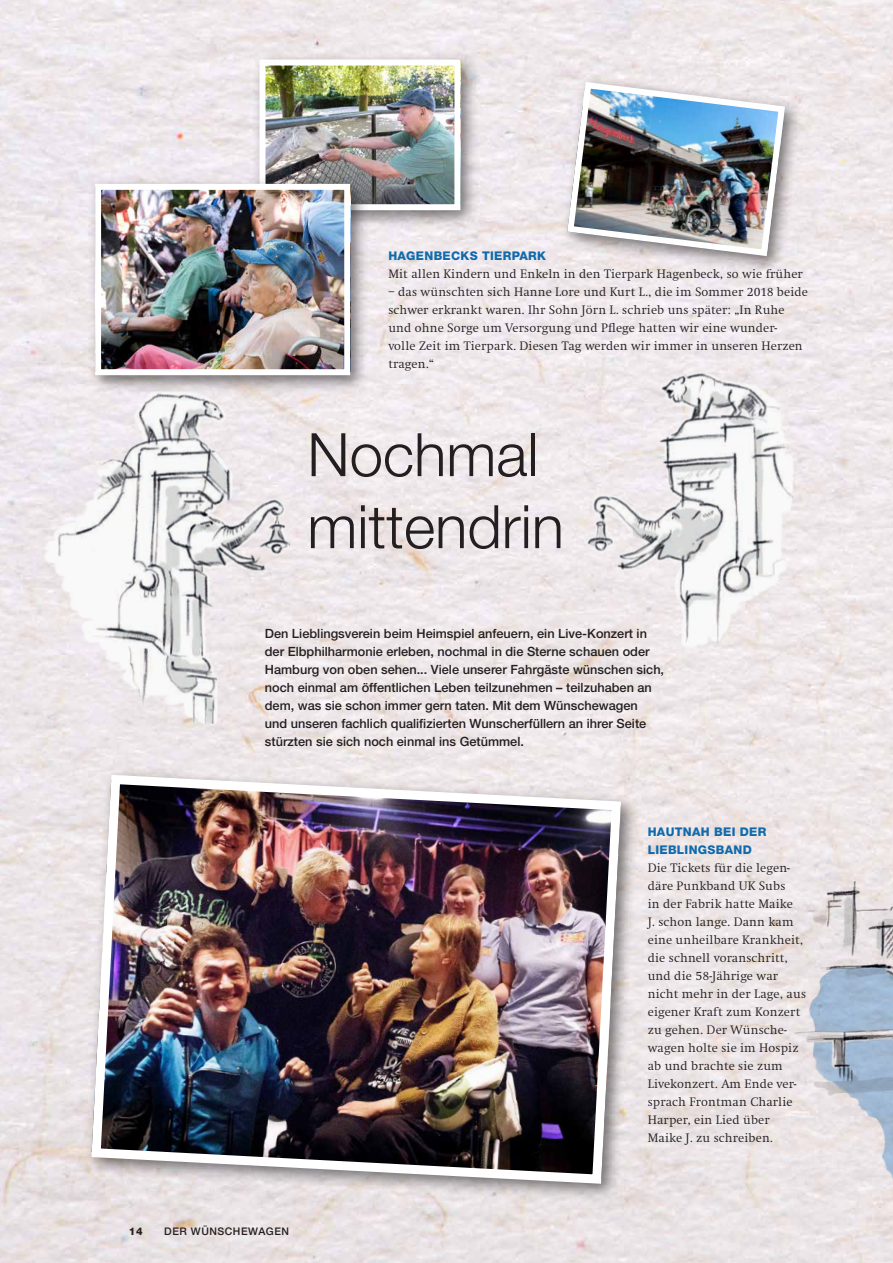
<style>
.page{position:relative;width:893px;height:1263px;background:#fff}
.page>*{position:absolute;margin:0;border:0;box-sizing:border-box;transform-origin:0 0}
.t1{font:300 60px/72px "Helvetica Neue LT Std";color:#231f20}
.t2{font:300 12.75px/18px "Swift";letter-spacing:.01em;color:#231f20}
.t3{font:500 12.75px/18px "Helvetica Neue LT Std";color:#231f20}
.t4{font:800 12px/18px "Helvetica Neue LT Std";letter-spacing:.025em;color:#106aac}
.t5{font:500 10.5px "Helvetica Neue LT Std";letter-spacing:.05em;color:#231f20}
.t6{font:800 10.5px "Helvetica Neue LT Std";color:#231f20}
</style>
<div class="page">
<img style="left:770px;top:616px;width:123px;height:647px">
<img style="left:0;top:328px;width:361px;height:396px">
<img style="left:563px;top:345px;width:264px;height:378px">
<div style="left:84px;top:768px;width:555px;height:434px;background:#231f20;opacity:.6"></div>
<img style="left:87px;top:770px;width:539px;height:418px">
<div style="left:252px;top:52px;width:227px;height:177px;background:#231f20;opacity:.6"></div>
<img style="left:266px;top:67px;width:187px;height:136px">
<div style="left:259px;top:60px;width:201px;height:150px;border:6px solid #fff"></div>
<div style="left:88px;top:177px;width:281px;height:217px;background:#231f20;opacity:.6"></div>
<img style="left:102px;top:191px;width:241px;height:177px">
<div style="left:95px;top:184px;width:255px;height:191px;border:6px solid #fff"></div>
<div style="left:560px;top:75px;width:243px;height:199px;background:#231f20;opacity:.6"></div>
<img style="left:564px;top:79px;width:224px;height:180px">
<p class="t4" style="left:388px;top:247px;width:159px">HAGENBECKS TIERPARK</p>
<p class="t2" style="left:388px;top:265px;width:416px">Mit allen Kindern und Enkeln in den Tierpark Hagenbeck, so wie früher</p>
<p class="t2" style="left:388px;top:283px;width:421px">– das wünschten sich Hanne Lore und Kurt L., die im Sommer 2018 beide schwer erkrankt waren. Ihr Sohn Jörn L. schrieb uns später: „In Ruhe und ohne Sorge um Versorgung und Pflege hatten wir eine wunder-<br>volle Zeit im Tierpark. Diesen Tag werden wir immer in unseren Herzen tragen.“</p>
<h1 class="t1" style="left:307px;top:417px;width:258px">Nochmal mittendrin</h1>
<p class="t3" style="left:265px;top:624px;width:401px">Den Lieblingsverein beim Heimspiel anfeuern, ein Live-Konzert in der Elbphilharmonie erleben, nochmal in die Sterne schauen oder Hamburg von oben sehen... Viele unserer Fahrgäste wünschen sich, noch einmal am öffentlichen Leben teilzunehmen – teilzuhaben an dem, was sie schon immer gern taten. Mit dem Wünschewagen<br>und unseren fachlich qualifizierten Wunscherfüllern an ihrer Seite stürzten sie sich noch einmal ins Getümmel.</p>
<p class="t6" style="left:129px;top:1225px;width:15px">14</p>
<p class="t5" style="left:164px;top:1225px;width:126px">DER WÜNSCHEWAGEN</p>
<p class="t4" style="left:648px;top:823px;width:120px">HAUTNAH BEI DER<br>LIEBLINGSBAND</p>
<p class="t2" style="left:648px;top:859px;width:160px">Die Tickets für die legen&shy;däre Punkband UK Subs<br>in der Fabrik hatte Maike<br>J. schon lange. Dann kam eine unheilbare Krankheit, die schnell voranschritt, und die 58-Jährige war nicht mehr in der Lage, aus eigener Kraft zum Konzert zu gehen. Der Wünsche&shy;wagen holte sie im Hospiz ab und brachte sie zum<br>Livekonzert. Am Ende ver&shy;sprach Frontman Charlie<br>Harper, ein Lied über<br>Maike J. zu schreiben.</p>
</div>
